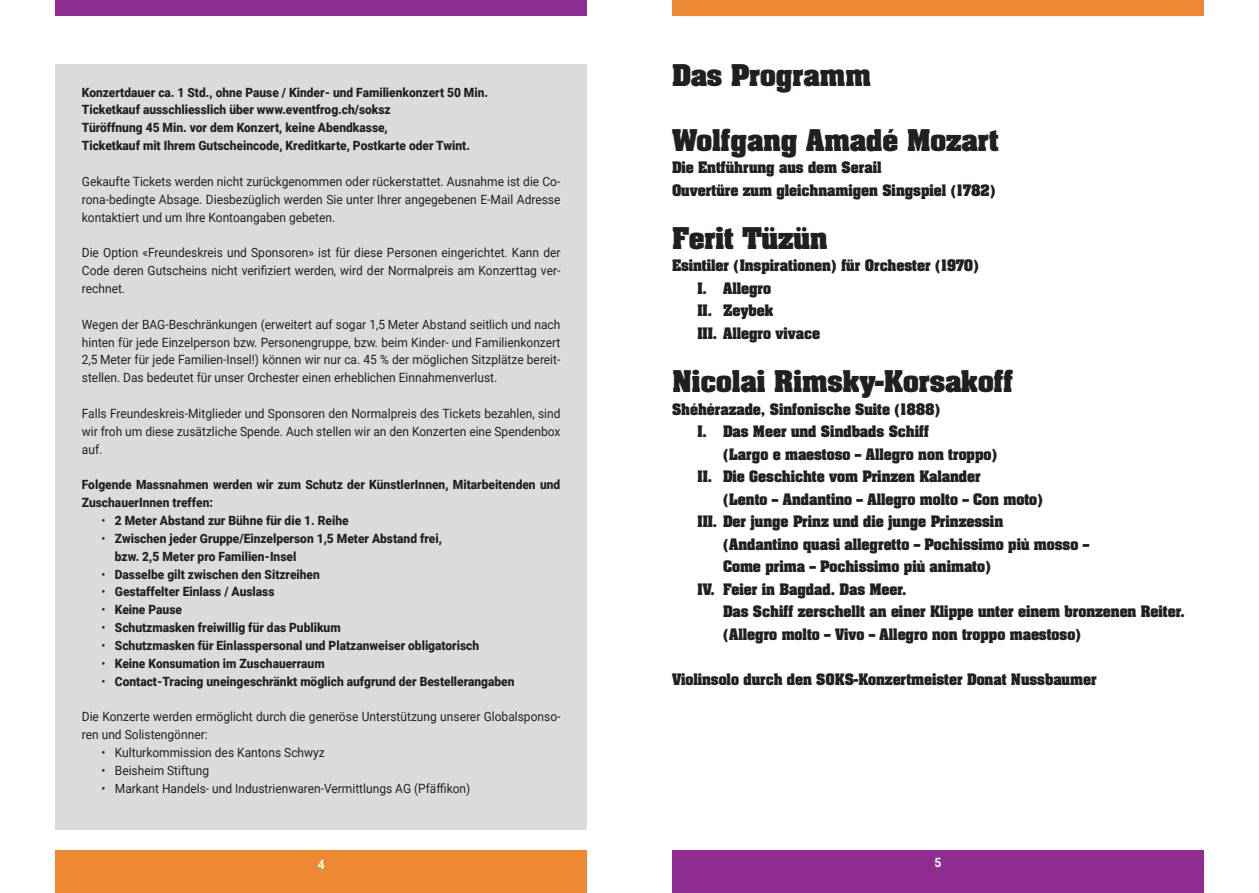
<style>
.page{position:relative;width:1259px;height:893px;background:#fff}
.page>*{position:absolute;margin:0;border:0;box-sizing:border-box;transform-origin:0 0}
.t1{font:700 25.5px "Aachen";color:#231f20}
.t2{font:700 13.5px/22.5px "Aachen";color:#231f20;scale:.96 1}
.t3{font:12.75px/17.9px "Roboto";color:#231f20;text-align:justify;scale:.94 1}
.t4{font:900 12.75px/17.9px "Roboto";color:#231f20;scale:.94 1}
.t5{font:700 12.75px "Roboto";color:#fff;scale:.94 1}
.s1{font-weight:400}
</style>
<div class="page">
<div style="left:55px;top:64px;width:532px;height:765px;background:#dcdbdb"></div>
<div style="left:672px;top:850px;width:531px;height:43px;background:#8f2c91"></div>
<div style="left:55px;top:850px;width:532px;height:43px;background:#ed8833"></div>
<div style="left:55px;top:0;width:532px;height:16px;background:#8f2c91"></div>
<div style="left:672px;top:0;width:531px;height:16px;background:#ed8833"></div>
<p class="t4" style="left:82px;top:83px;width:434px">Konzertdauer ca. 1 Std., ohne Pause / Kinder- und Familienkonzert 50 Min.<br>Ticketkauf ausschliesslich über www.eventfrog.ch/soksz<br>Türöffnung 45 Min. vor dem Konzert, keine Abendkasse,<br>Ticketkauf mit Ihrem Gutscheincode, Kreditkarte, Postkarte oder Twint.</p>
<p class="t3" style="left:82px;top:172px;width:510px">Gekaufte Tickets werden nicht zurückgenommen oder rückerstattet. Ausnahme ist die Co&shy;rona-bedingte Absage. Diesbezüglich werden Sie unter Ihrer angegebenen E-Mail Adresse kontaktiert und um Ihre Kontoangaben gebeten.</p>
<p class="t3" style="left:82px;top:243px;width:511px">Die Option «Freundeskreis und Sponsoren» ist für diese Personen eingerichtet. Kann der Code deren Gutscheins nicht verifiziert werden, wird der Normalpreis am Konzerttag ver&shy;rechnet.</p>
<p class="t3" style="left:82px;top:315px;width:510px">Wegen der BAG-Beschränkungen (erweitert auf sogar 1,5 Meter Abstand seitlich und nach hinten für jede Einzelperson bzw. Personengruppe, bzw. beim Kinder- und Familienkonzert 2,5 Meter für jede Familien-Insel!) können wir nur ca. 45 % der möglichen Sitzplätze bereit&shy;stellen. Das bedeutet für unser Orchester einen erheblichen Einnahmenverlust.</p>
<p class="t3" style="left:82px;top:404px;width:510px">Falls Freundeskreis-Mitglieder und Sponsoren den Normalpreis des Tickets bezahlen, sind wir froh um diese zusätzliche Spende. Auch stellen wir an den Konzerten eine Spendenbox auf.</p>
<p class="t4" style="left:82px;top:475px;width:510px">Folgende Massnahmen werden wir zum Schutz der KünstlerInnen, Mitarbeitenden und<br>ZuschauerInnen treffen:</p>
<p class="t4" style="left:101px;top:511px;width:264px"><span class="s1">•</span> 2 Meter Abstand zur Bühne für die 1. Reihe</p>
<p class="t4" style="left:115px;top:529px;width:349px;text-indent:-14px"><span class="s1">•</span> Zwischen jeder Gruppe/Einzelperson 1,5 Meter Abstand frei, bzw. 2,5 Meter pro Familien-Insel</p>
<p class="t4" style="left:101px;top:565px;width:234px"><span class="s1">•</span> Dasselbe gilt zwischen den Sitzreihen</p>
<p class="t4" style="left:101px;top:582px;width:186px"><span class="s1">•</span> Gestaffelter Einlass / Auslass</p>
<p class="t4" style="left:101px;top:600px;width:87px"><span class="s1">•</span> Keine Pause</p>
<p class="t4" style="left:101px;top:618px;width:256px"><span class="s1">•</span> Schutzmasken freiwillig für das Publikum</p>
<p class="t4" style="left:101px;top:636px;width:403px"><span class="s1">•</span> Schutzmasken für Einlasspersonal und Platzanweiser obligatorisch</p>
<p class="t4" style="left:101px;top:654px;width:239px"><span class="s1">•</span> Keine Konsumation im Zuschauerraum</p>
<p class="t4" style="left:101px;top:672px;width:441px"><span class="s1">•</span> Contact-Tracing uneingeschränkt möglich aufgrund der Bestellerangaben</p>
<p class="t3" style="left:82px;top:707px;width:510px">Die Konzerte werden ermöglicht durch die generöse Unterstützung unserer Globalsponso&shy;ren und Solistengönner:</p>
<p class="t3" style="left:101px;top:743px;width:239px">• Kulturkommission des Kantons Schwyz</p>
<p class="t3" style="left:101px;top:761px;width:116px">• Beisheim Stiftung</p>
<p class="t3" style="left:101px;top:779px;width:394px">• Markant Handels- und Industrienwaren-Vermittlungs AG (Pfäffikon)</p>
<h1 class="t1" style="left:672px;top:56px;width:200px">Das Programm</h1>
<h1 class="t1" style="left:672px;top:121px;width:328px">Wolfgang Amadé Mozart</h1>
<p class="t2" style="left:672px;top:156px;width:339px">Die Entführung aus dem Serail<br>Ouvertüre zum gleichnamigen Singspiel (1782)</p>
<h1 class="t1" style="left:672px;top:219px;width:157px">Ferit Tüzün</h1>
<p class="t2" style="left:697px;top:254px;width:295px;text-indent:-26px">Esintiler (Inspirationen) für Orchester (1970)<br>I. Allegro<br>II. Zeybek<br>III. Allegro vivace</p>
<h1 class="t1" style="left:672px;top:362px;width:343px">Nicolai Rimsky-Korsakoff</h1>
<p class="t2" style="left:672px;top:397px;width:281px">Shéhérazade, Sinfonische Suite (1888)</p>
<p class="t2" style="left:697px;top:420px;width:243px">I. Das Meer und Sindbads Schiff</p>
<p class="t2" style="left:723px;top:442px;width:287px">(Largo e maestoso – Allegro non troppo)</p>
<p class="t2" style="left:697px;top:465px;width:296px">II. Die Geschichte vom Prinzen Kalander</p>
<p class="t2" style="left:723px;top:487px;width:335px">(Lento – Andantino – Allegro molto – Con moto)</p>
<p class="t2" style="left:697px;top:510px;width:320px">III. Der junge Prinz und die junge Prinzessin</p>
<p class="t2" style="left:723px;top:532px;width:383px">(Andantino quasi allegretto – Pochissimo più mosso –</p>
<p class="t2" style="left:723px;top:555px;width:281px">Come prima – Pochissimo più animato)</p>
<p class="t2" style="left:697px;top:577px;width:219px">IV. Feier in Bagdad. Das Meer.</p>
<p class="t2" style="left:723px;top:600px;width:482px">Das Schiff zerschellt an einer Klippe unter einem bronzenen Reiter.</p>
<p class="t2" style="left:723px;top:622px;width:375px">(Allegro molto – Vivo – Allegro non troppo maestoso)</p>
<p class="t2" style="left:672px;top:667px;width:444px">Violinsolo durch den SOKS-Konzertmeister Donat Nussbaumer</p>
<p class="t5" style="left:318px;top:855px;width:9px">4</p>
<p class="t5" style="left:934px;top:854px;width:9px">5</p>
</div>
